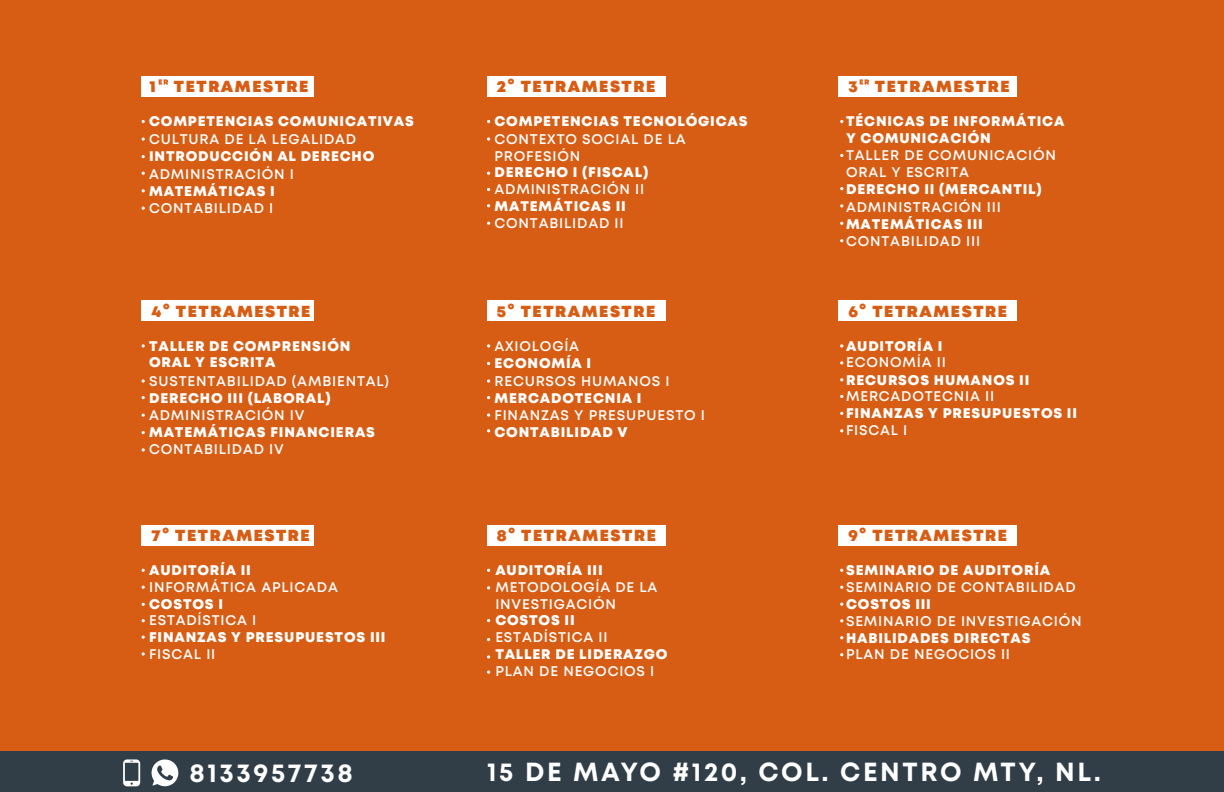
<style>
.page{position:relative;width:1224px;height:792px;background:#d75d14}
.page>*{position:absolute;margin:0;border:0;box-sizing:border-box;transform-origin:0 0}
.t1{font:700 26.2px "Mont";letter-spacing:.1em;color:#fff}
.t2{font:900 16px "Mont";letter-spacing:.1em;color:#d75d14}
.t3{font:800 14px/16.8px "Mont";letter-spacing:.06em;color:#fff}
.t4{font:600 14px/16.8px "Mont";letter-spacing:.06em;color:#fff}
</style>
<div class="page">
<div style="left:142px;top:76px;width:172px;height:21px;background:#fff"></div>
<div style="left:487px;top:76px;width:179px;height:21px;background:#fff"></div>
<div style="left:839px;top:76px;width:178px;height:21px;background:#fff"></div>
<svg style="left:487px;top:137px;width:3px;height:4px"></svg>
<svg style="left:840px;top:204px;width:3px;height:4px"></svg>
<div style="left:142px;top:300px;width:172px;height:21px;background:#fff"></div>
<svg style="left:142px;top:379px;width:3px;height:4px"></svg>
<div style="left:487px;top:300px;width:179px;height:21px;background:#fff"></div>
<div style="left:839px;top:300px;width:178px;height:21px;background:#fff"></div>
<svg style="left:487px;top:344px;width:3px;height:4px"></svg>
<svg style="left:487px;top:379px;width:3px;height:4px"></svg>
<svg style="left:487px;top:413px;width:3px;height:4px"></svg>
<svg style="left:840px;top:344px;width:3px;height:4px"></svg>
<div style="left:142px;top:525px;width:172px;height:20px;background:#fff"></div>
<svg style="left:142px;top:652px;width:3px;height:4px"></svg>
<div style="left:487px;top:525px;width:179px;height:20px;background:#fff"></div>
<div style="left:839px;top:525px;width:178px;height:20px;background:#fff"></div>
<svg style="left:487px;top:655px;width:3px;height:4px"></svg>
<svg style="left:159px;top:79px;width:9px;height:6px"></svg>
<svg style="left:860px;top:79px;width:9px;height:6px"></svg>
<div style="left:0;top:752px;width:1224px;height:40px;background:#313e48"></div>
<svg style="left:152px;top:759px;width:27px;height:27px"></svg>
<svg style="left:123px;top:759px;width:17px;height:27px"></svg>
<p class="t2" style="left:150px;top:76px;width:160px">1 TETRAMESTRE</p>
<p class="t3" style="left:149px;top:113px;width:266px">COMPETENCIAS COMUNICATIVAS</p>
<p class="t4" style="left:149px;top:130px;width:209px">CULTURA DE LA LEGALIDAD</p>
<p class="t3" style="left:149px;top:148px;width:227px">INTRODUCCIÓN AL DERECHO</p>
<p class="t4" style="left:149px;top:166px;width:146px">ADMINISTRACIÓN I</p>
<p class="t3" style="left:149px;top:183px;width:127px">MATEMÁTICAS I</p>
<p class="t4" style="left:149px;top:200px;width:126px">CONTABILIDAD I</p>
<p class="t2" style="left:152px;top:301px;width:161px">4° TETRAMESTRE</p>
<p class="t3" style="left:149px;top:337px;width:203px">TALLER DE COMPRENSIÓN<br>ORAL Y ESCRITA</p>
<p class="t4" style="left:149px;top:372px;width:241px">SUSTENTABILIDAD (AMBIENTAL)</p>
<p class="t3" style="left:149px;top:390px;width:183px">DERECHO III (LABORAL)</p>
<p class="t4" style="left:149px;top:407px;width:157px">ADMINISTRACIÓN IV</p>
<p class="t3" style="left:149px;top:424px;width:227px">MATEMÁTICAS FINANCIERAS</p>
<p class="t4" style="left:149px;top:441px;width:136px">CONTABILIDAD IV</p>
<p class="t2" style="left:497px;top:76px;width:160px">2° TETRAMESTRE</p>
<p class="t3" style="left:495px;top:113px;width:255px">COMPETENCIAS TECNOLÓGICAS</p>
<p class="t4" style="left:495px;top:130px;width:193px">CONTEXTO SOCIAL DE LA<br>PROFESIÓN</p>
<p class="t3" style="left:495px;top:164px;width:155px">DERECHO I (FISCAL)</p>
<p class="t4" style="left:495px;top:181px;width:151px">ADMINISTRACIÓN II</p>
<p class="t3" style="left:495px;top:198px;width:133px">MATEMÁTICAS II</p>
<p class="t4" style="left:495px;top:214px;width:131px">CONTABILIDAD II</p>
<p class="t2" style="left:497px;top:301px;width:160px">5° TETRAMESTRE</p>
<p class="t4" style="left:495px;top:337px;width:86px">AXIOLOGÍA</p>
<p class="t3" style="left:495px;top:355px;width:98px">ECONOMÍA I</p>
<p class="t4" style="left:495px;top:372px;width:177px">RECURSOS HUMANOS I</p>
<p class="t3" style="left:495px;top:390px;width:149px">MERCADOTECNIA I</p>
<p class="t4" style="left:495px;top:407px;width:212px">FINANZAS Y PRESUPUESTO I</p>
<p class="t3" style="left:495px;top:424px;width:135px">CONTABILIDAD V</p>
<p class="t2" style="left:152px;top:525px;width:160px">7° TETRAMESTRE</p>
<p class="t2" style="left:497px;top:525px;width:160px">8° TETRAMESTRE</p>
<p class="t3" style="left:149px;top:562px;width:103px">AUDITORÍA II</p>
<p class="t4" style="left:149px;top:579px;width:190px">INFORMÁTICA APLICADA</p>
<p class="t3" style="left:149px;top:595px;width:75px">COSTOS I</p>
<p class="t4" style="left:149px;top:612px;width:109px">ESTADÍSTICA I</p>
<p class="t3" style="left:149px;top:629px;width:238px">FINANZAS Y PRESUPUESTOS III</p>
<p class="t4" style="left:149px;top:646px;width:68px">FISCAL II</p>
<p class="t3" style="left:495px;top:562px;width:109px">AUDITORÍA III</p>
<p class="t4" style="left:495px;top:579px;width:164px">METODOLOGÍA DE LA<br>INVESTIGACIÓN</p>
<p class="t3" style="left:495px;top:612px;width:81px">COSTOS II</p>
<p class="t4" style="left:495px;top:629px;width:114px">ESTADÍSTICA II</p>
<p class="t3" style="left:495px;top:646px;width:174px">TALLER DE LIDERAZGO</p>
<p class="t4" style="left:495px;top:663px;width:161px">PLAN DE NEGOCIOS I</p>
<p class="t2" style="left:848px;top:76px;width:163px">3 TETRAMESTRE</p>
<p class="t3" style="left:846px;top:113px;width:220px">TÉCNICAS DE INFORMÁTICA<br>Y COMUNICACIÓN</p>
<p class="t4" style="left:846px;top:147px;width:212px">TALLER DE COMUNICACIÓN<br>ORAL Y ESCRITA</p>
<p class="t3" style="left:846px;top:181px;width:197px">DERECHO II (MERCANTIL)</p>
<p class="t4" style="left:846px;top:198px;width:156px">ADMINISTRACIÓN III</p>
<p class="t3" style="left:846px;top:216px;width:138px">MATEMÁTICAS III</p>
<p class="t4" style="left:846px;top:233px;width:136px">CONTABILIDAD III</p>
<p class="t2" style="left:848px;top:301px;width:160px">6° TETRAMESTRE</p>
<p class="t3" style="left:846px;top:337px;width:98px">AUDITORÍA I</p>
<p class="t4" style="left:846px;top:354px;width:101px">ECONOMÍA II</p>
<p class="t3" style="left:846px;top:371px;width:185px">RECURSOS HUMANOS II</p>
<p class="t4" style="left:846px;top:388px;width:150px">MERCADOTECNIA II</p>
<p class="t3" style="left:846px;top:405px;width:232px">FINANZAS Y PRESUPUESTOS II</p>
<p class="t4" style="left:846px;top:422px;width:63px">FISCAL I</p>
<p class="t2" style="left:848px;top:525px;width:160px">9° TETRAMESTRE</p>
<p class="t3" style="left:846px;top:562px;width:206px">SEMINARIO DE AUDITORÍA</p>
<p class="t4" style="left:846px;top:579px;width:231px">SEMINARIO DE CONTABILIDAD</p>
<p class="t3" style="left:846px;top:596px;width:86px">COSTOS III</p>
<p class="t4" style="left:846px;top:613px;width:237px">SEMINARIO DE INVESTIGACIÓN</p>
<p class="t3" style="left:846px;top:629px;width:186px">HABILIDADES DIRECTAS</p>
<p class="t4" style="left:846px;top:646px;width:165px">PLAN DE NEGOCIOS II</p>
<h1 class="t1" style="left:189px;top:756px;width:165px">8133957738</h1>
<h1 class="t1" style="left:487px;top:755px;width:615px">15 DE MAYO #120, COL. CENTRO MTY, NL.</h1>
</div>
